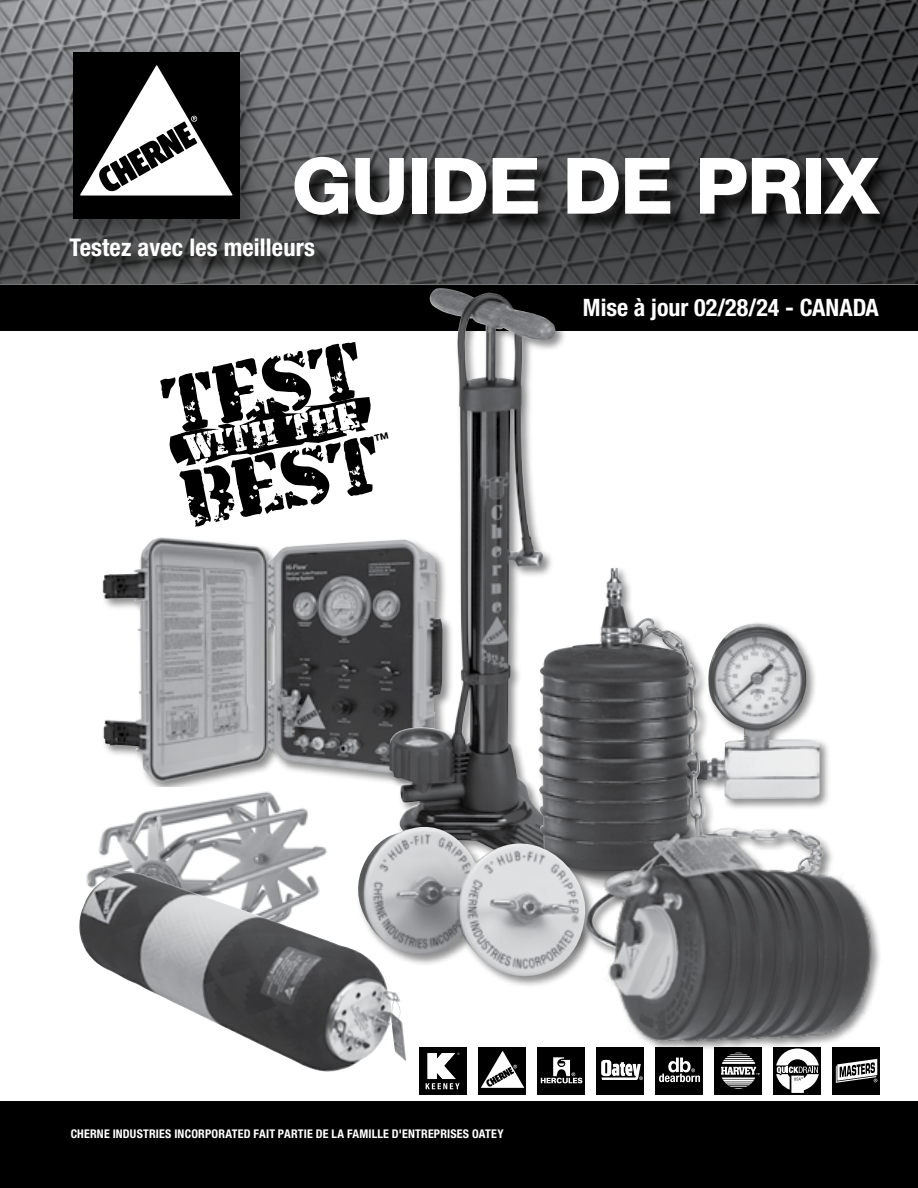
<style>
.page{position:relative;width:918px;height:1188px;background:#fff}
.page>*{position:absolute;margin:0;border:0;box-sizing:border-box;transform-origin:0 0}
.t1{font:800 78px "Helvetica Neue LT Std";letter-spacing:-.02em;color:#fff}
.t2{font:700 condensed 24.45px "Helvetica Neue LT Std";letter-spacing:.005em;color:#fff}
.t3{font:700 condensed 24px "Helvetica Neue LT Std";color:#fff}
.t4{font:700 condensed 12px "Helvetica Neue LT Std";letter-spacing:.015em;color:#fff}
</style>
<div class="page">
<div style="left:100px;top:535px;width:354px;height:258px;background:#000;opacity:.45"></div>
<img style="left:103px;top:537px;width:284px;height:245px">
<div style="left:0;top:285px;width:918px;height:45px;background:#000"></div>
<svg style="left:0;top:0;width:918px;height:284px;background:#56585a"></svg>
<div style="left:0;top:1102px;width:918px;height:86px;background:#000"></div>
<img style="left:89px;top:788px;width:250px;height:84px">
<div style="left:387px;top:286px;width:194px;height:584px;background:#000;opacity:.45"></div>
<img style="left:389px;top:289px;width:180px;height:536px">
<div style="left:537px;top:566px;width:298px;height:404px;background:#000;opacity:.45"></div>
<img style="left:535px;top:568px;width:289px;height:261px">
<img style="left:596px;top:829px;width:284px;height:227px">
<div style="left:356px;top:825px;width:240px;height:163px;background:#000;opacity:.45"></div>
<img style="left:356px;top:825px;width:229px;height:157px">
<div style="left:73px;top:241px;width:259px;height:33px;background:#000;opacity:.75"></div>
<div style="left:297px;top:160px;width:600px;height:74px;background:#000;opacity:.75"></div>
<div style="left:65px;top:46px;width:200px;height:200px;background:#000;opacity:.33"></div>
<div style="left:73px;top:52px;width:167px;height:167px;background:#000"></div>
<svg style="left:80px;top:65px;width:153px;height:131px"></svg>
<div style="left:833px;top:1047px;width:47px;height:47px;background:#000"></div>
<svg style="left:836px;top:1059px;width:41px;height:24px"></svg>
<div style="left:479px;top:1047px;width:47px;height:47px;background:#000"></div>
<svg style="left:481px;top:1051px;width:43px;height:37px"></svg>
<div style="left:538px;top:1047px;width:47px;height:47px;background:#000"></div>
<svg style="left:541px;top:1057px;width:41px;height:26px"></svg>
<div style="left:597px;top:1047px;width:47px;height:47px;background:#000"></div>
<svg style="left:601px;top:1060px;width:42px;height:20px"></svg>
<div style="left:656px;top:1047px;width:47px;height:47px;background:#000"></div>
<svg style="left:659px;top:1058px;width:41px;height:24px"></svg>
<div style="left:715px;top:1047px;width:47px;height:47px;background:#000"></div>
<svg style="left:721px;top:1053px;width:39px;height:36px"></svg>
<div style="left:774px;top:1047px;width:47px;height:47px;background:#000"></div>
<svg style="left:776px;top:1049px;width:43px;height:44px"></svg>
<div style="left:420px;top:1047px;width:47px;height:47px;background:#000"></div>
<svg style="left:426px;top:1053px;width:34px;height:36px"></svg>
<img style="left:79px;top:872px;width:327px;height:200px">
<svg style="left:160px;top:342px;width:228px;height:185px"></svg>
<h1 class="t1" style="left:292px;top:139px;width:589px">GUIDE DE PRIX</h1>
<h2 class="t2" style="left:70px;top:233px;width:247px">Testez avec les meilleurs</h2>
<h3 class="t3" style="left:583px;top:293px;width:298px">Mise à jour 02/28/24 - CANADA</h3>
<p class="t4" style="left:71px;top:1127px;width:434px">CHERNE INDUSTRIES INCORPORATED FAIT PARTIE DE LA FAMILLE D'ENTREPRISES OATEY</p>
</div>
